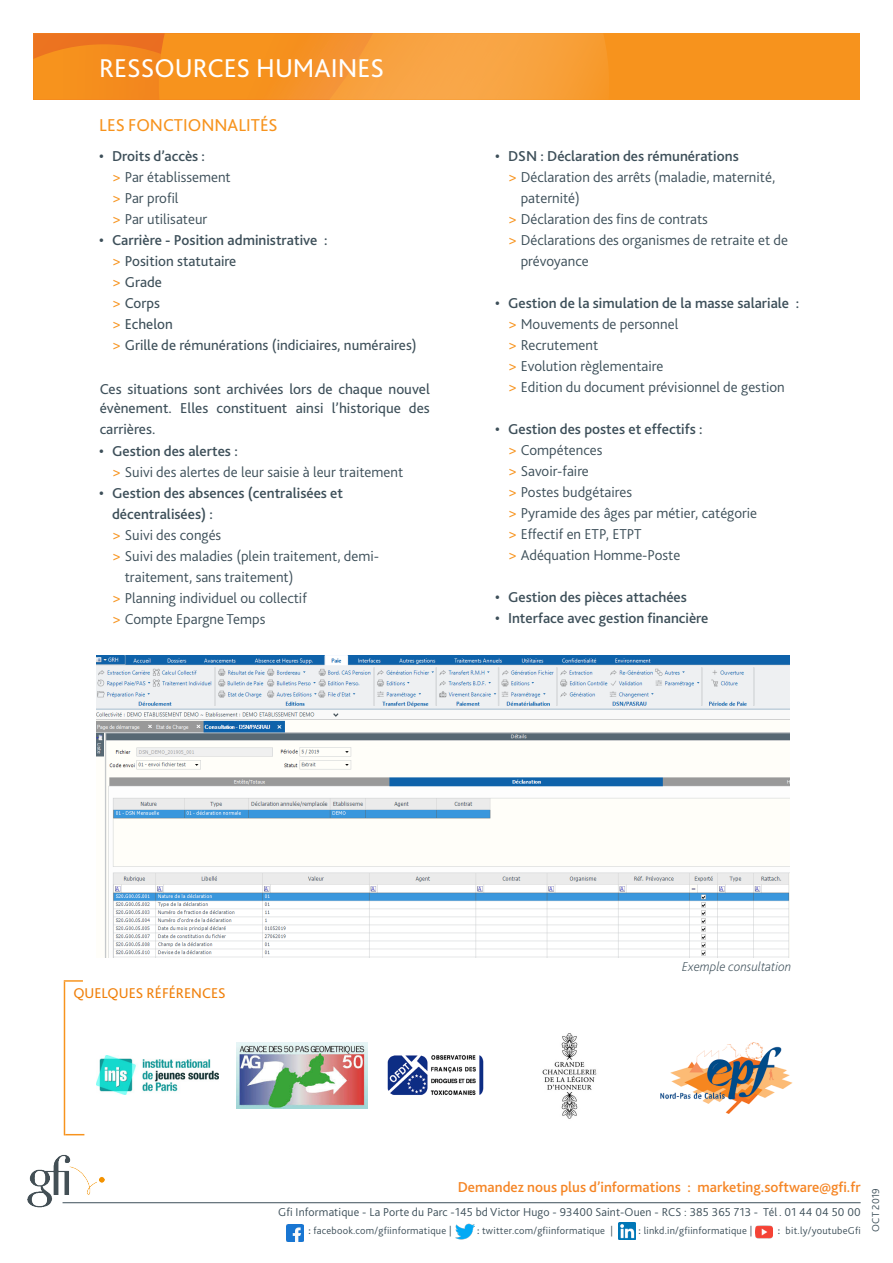
<style>
.page{position:relative;width:893px;height:1263px;background:#fff}
.page>*{position:absolute;margin:0;border:0;box-sizing:border-box;transform-origin:0 0}
.t1{font:27px "Bliss 2";color:#fff}
.Titre_Niv_1{font:18px "Bliss 2";color:#f7931d}
.t2{font:300 15px/21px "Bliss 2";color:#3d4f59}
.t3{font:500 15px/21px "Bliss 2";color:#3d4f59}
.intro{font:15px/19.5px "Bliss 2";color:#3d4f59}
.t4{font:500 15px "Bliss 2";color:#f58525}
.sous_paragraphe{font:14.85px "Bliss 2";color:#f0800b}
.sous_paragraphe-2{font:italic 200 13.5px "Bliss 2";color:#3d4f59}
.t5{font:300 12px "Bliss 2";letter-spacing:.01em;color:#3d4f59}
.t6{font:300 10.5px "Bliss 2";letter-spacing:.02em;color:#3d4f59}
.s1{font-weight:400;color:#f7931d}
.s2{color:#f7931d}
.s3{font-weight:500}
</style>
<div class="page">
<div style="left:33px;top:33px;width:827px;height:67px;background:#f7931d"></div>
<svg style="left:33px;top:33px;width:575px;height:67px"></svg>
<hr style="left:64px;top:982px;width:1px;height:153px;background:#f7931d">
<svg style="left:64px;top:980px;width:19px;height:2px"></svg>
<svg style="left:65px;top:1134px;width:19px;height:1px"></svg>
<img style="left:27px;top:1154px;width:88px;height:54px">
<hr style="left:63px;top:1202px;width:798px;height:1px;background:#3d4f59">
<img style="left:755px;top:1225px;width:17px;height:14px">
<img style="left:286px;top:1224px;width:17px;height:17px">
<img style="left:456px;top:1223px;width:19px;height:17px">
<img style="left:618px;top:1223px;width:17px;height:17px">
<img style="left:96px;top:1055px;width:122px;height:39px">
<img style="left:387px;top:1055px;width:97px;height:40px">
<img style="left:236px;top:1042px;width:132px;height:66px">
<img style="left:542px;top:1033px;width:55px;height:86px">
<img style="left:660px;top:1043px;width:132px;height:70px">
<img style="left:96px;top:655px;width:694px;height:302px">
<p class="t1" style="left:99px;top:51px;width:286px">RESSOURCES HUMAINES</p>
<p class="Titre_Niv_1" style="left:99px;top:114px;width:180px">LES FONCTIONNALITÉS</p>
<p class="t3" style="left:99px;top:145px;width:107px">• Droits d’accès :</p>
<p class="t2" style="left:112px;top:166px;width:120px"><span class="s1">&gt;</span> Par établissement</p>
<p class="t2" style="left:112px;top:187px;width:68px"><span class="s1">&gt;</span> Par profil</p>
<p class="t2" style="left:112px;top:208px;width:97px"><span class="s1">&gt;</span> Par utilisateur</p>
<p class="t3" style="left:99px;top:229px;width:230px">• Carrière - Position administrative :</p>
<p class="intro" style="left:112px;top:251px;width:126px"><span class="s2">&gt;</span> Position statutaire</p>
<p class="intro" style="left:112px;top:272px;width:51px"><span class="s2">&gt;</span> Grade</p>
<p class="intro" style="left:112px;top:293px;width:50px"><span class="s2">&gt;</span> Corps</p>
<p class="intro" style="left:112px;top:314px;width:62px"><span class="s2">&gt;</span> Echelon</p>
<p class="intro" style="left:112px;top:335px;width:306px"><span class="s2">&gt;</span> Grille de rémunérations (indiciaires, numéraires)</p>
<p class="intro" style="left:100px;top:379px;width:332px">Ces situations sont archivées lors de chaque nouvel évènement. Elles constituent ainsi l’historique des</p>
<p class="intro" style="left:100px;top:419px;width:57px">carrières.</p>
<p class="t3" style="left:99px;top:441px;width:140px">• Gestion des alertes :</p>
<p class="t2" style="left:112px;top:462px;width:293px"><span class="s1">&gt;</span> Suivi des alertes de leur saisie à leur traitement</p>
<p class="t3" style="left:112px;top:483px;width:233px;text-indent:-13px">• Gestion des absences (centralisées et décentralisées) :</p>
<p class="t2" style="left:112px;top:525px;width:111px"><span class="s1">&gt;</span> Suivi des congés</p>
<p class="t2" style="left:125px;top:546px;width:256px;text-indent:-13px"><span class="s1">&gt;</span> Suivi des maladies (plein traitement, demi&shy;traitement, sans traitement)</p>
<p class="t2" style="left:112px;top:588px;width:196px"><span class="s1">&gt;</span> Planning individuel ou collectif</p>
<p class="t2" style="left:112px;top:609px;width:155px"><span class="s1">&gt;</span> Compte Epargne Temps</p>
<p class="t3" style="left:495px;top:146px;width:245px">• DSN : Déclaration des rémunérations</p>
<p class="t2" style="left:521px;top:167px;width:256px;text-indent:-13px"><span class="s1">&gt;</span> Déclaration des arrêts (maladie, maternité, paternité)</p>
<p class="t2" style="left:508px;top:209px;width:201px"><span class="s1">&gt;</span> Déclaration des fins de contrats</p>
<p class="t2" style="left:521px;top:230px;width:269px;text-indent:-13px"><span class="s1">&gt;</span> Déclarations des organismes de retraite et de prévoyance</p>
<p class="t3" style="left:495px;top:293px;width:306px">• Gestion de la simulation de la masse salariale :</p>
<p class="t2" style="left:508px;top:314px;width:172px"><span class="s1">&gt;</span> Mouvements de personnel</p>
<p class="t2" style="left:508px;top:335px;width:92px"><span class="s1">&gt;</span> Recrutement</p>
<p class="t2" style="left:508px;top:356px;width:157px"><span class="s1">&gt;</span> Evolution règlementaire</p>
<p class="t2" style="left:508px;top:377px;width:278px"><span class="s1">&gt;</span> Edition du document prévisionnel de gestion</p>
<p class="t3" style="left:495px;top:419px;width:209px">• Gestion des postes et effectifs :</p>
<p class="t2" style="left:508px;top:440px;width:96px"><span class="s1">&gt;</span> Compétences</p>
<p class="t2" style="left:508px;top:461px;width:82px"><span class="s1">&gt;</span> Savoir-faire</p>
<p class="t2" style="left:508px;top:482px;width:126px"><span class="s1">&gt;</span> Postes budgétaires</p>
<p class="t2" style="left:508px;top:503px;width:251px"><span class="s1">&gt;</span> Pyramide des âges par métier, catégorie</p>
<p class="t2" style="left:508px;top:524px;width:135px"><span class="s1">&gt;</span> Effectif en ETP, ETPT</p>
<p class="t2" style="left:508px;top:545px;width:174px"><span class="s1">&gt;</span> Adéquation Homme-Poste</p>
<p class="t3" style="left:495px;top:587px;width:193px">• Gestion des pièces attachées</p>
<p class="t3" style="left:495px;top:608px;width:215px">• Interface avec gestion financière</p>
<p class="sous_paragraphe" style="left:73px;top:983px;width:154px">QUELQUES RÉFÉRENCES</p>
<p class="sous_paragraphe-2" style="left:682px;top:958px;width:110px">Exemple consultation</p>
<p class="t4" style="left:458px;top:1178px;width:404px">Demandez nous plus d’informations : marketing.software@gfi.fr</p>
<p class="t5" style="left:278px;top:1205px;width:584px">Gfi Informatique - La Porte du Parc -145 bd Victor Hugo - 93400 Saint-Ouen - RCS : 385 365 713 - Tél . 01 44 04 50 00</p>
<p class="t6" style="left:309px;top:1224px;width:145px"><span class="s3">:</span> facebook.com/gfiinformatique |</p>
<p class="t6" style="left:477px;top:1224px;width:137px"><span class="s3">:</span> twitter.com/gfiinformatique |</p>
<p class="t6" style="left:638px;top:1224px;width:115px"><span class="s3">:</span> linkd.in/gfiinformatique |</p>
<p class="t6" style="left:778px;top:1224px;width:84px"><span class="s3">:</span> bit.ly/youtubeGfi</p>
<p class="t6" style="left:869px;top:1231px;width:45px;rotate:-90deg">OCT 2019</p>
</div>
